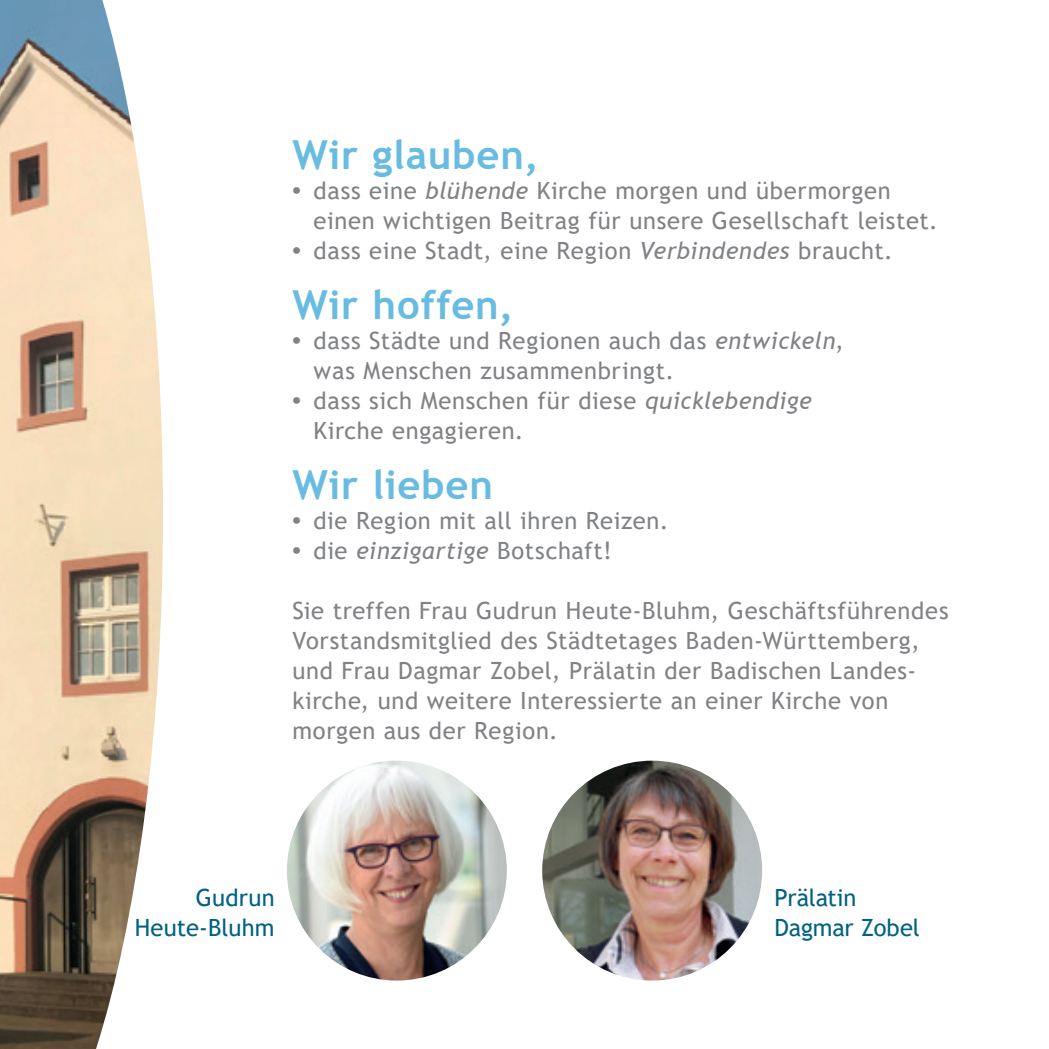
<style>
.page{position:relative;width:1049px;height:1049px;background:#fff}
.page>*{position:absolute;margin:0;border:0;box-sizing:border-box;transform-origin:0 0}
.Trebuchet_9_5{font:700 40px "Trebuchet MS";letter-spacing:.02em;color:#68bce1}
.Trebuchet_9_5-2{font:23.75px/30px "Trebuchet MS";letter-spacing:.025em;color:#808285}
.Trebuchet_9_5-3{font:23.75px "Trebuchet MS";color:#006281}
.s1{font-family:"Arial Rounded MT Bold"}
.s2{font-style:italic}
</style>
<div class="page">
<hr style="left:1048px;top:0;width:1px;height:1049px;background:#78c1e3">
<img style="left:0;top:0;width:163px;height:1049px">
<img style="left:542px;top:761px;width:220px;height:219px;border-radius:110px">
<img style="left:287px;top:761px;width:220px;height:219px;border-radius:110px">
<p class="Trebuchet_9_5" style="left:292px;top:130px;width:248px">Wir glauben,</p>
<p class="Trebuchet_9_5-2" style="left:314px;top:176px;width:626px;text-indent:-21px"><span class="s1">•</span> dass eine <span class="s2">blühende</span> Kirche morgen und übermorgen einen wichtigen Beitrag für unsere Gesellschaft leistet.</p>
<p class="Trebuchet_9_5-2" style="left:292px;top:236px;width:602px"><span class="s1">•</span> dass eine Stadt, eine Region <span class="s2">Verbindendes</span> braucht.</p>
<p class="Trebuchet_9_5" style="left:292px;top:280px;width:223px">Wir hoffen,</p>
<p class="Trebuchet_9_5-2" style="left:314px;top:326px;width:532px;text-indent:-21px"><span class="s1">•</span> dass Städte und Regionen auch das <span class="s2">entwickeln</span>, was Menschen zusammenbringt.</p>
<p class="Trebuchet_9_5-2" style="left:314px;top:386px;width:500px;text-indent:-21px"><span class="s1">•</span> dass sich Menschen für diese <span class="s2">quicklebendige<br></span>Kirche engagieren.</p>
<p class="Trebuchet_9_5" style="left:292px;top:460px;width:202px">Wir lieben</p>
<p class="Trebuchet_9_5-2" style="left:292px;top:506px;width:378px"><span class="s1">•</span> die Region mit all ihren Reizen.</p>
<p class="Trebuchet_9_5-2" style="left:292px;top:536px;width:321px"><span class="s1">•</span> die <span class="s2">einzigartige</span> Botschaft!</p>
<p class="Trebuchet_9_5-2" style="left:292px;top:596px;width:658px">Sie treffen Frau Gudrun Heute-Bluhm, Geschäftsführendes Vorstandsmitglied des Städtetages Baden-Württemberg, und Frau Dagmar Zobel, Prälatin der Badischen Landes&shy;kirche, und weitere Interessierte an einer Kirche von morgen aus der Region.</p>
<p class="Trebuchet_9_5-3" style="left:196px;top:882px;width:80px">Gudrun</p>
<p class="Trebuchet_9_5-3" style="left:135px;top:912px;width:141px">Heute-Bluhm</p>
<p class="Trebuchet_9_5-3" style="left:774px;top:882px;width:84px">Prälatin</p>
<p class="Trebuchet_9_5-3" style="left:774px;top:912px;width:147px">Dagmar Zobel</p>
</div>
